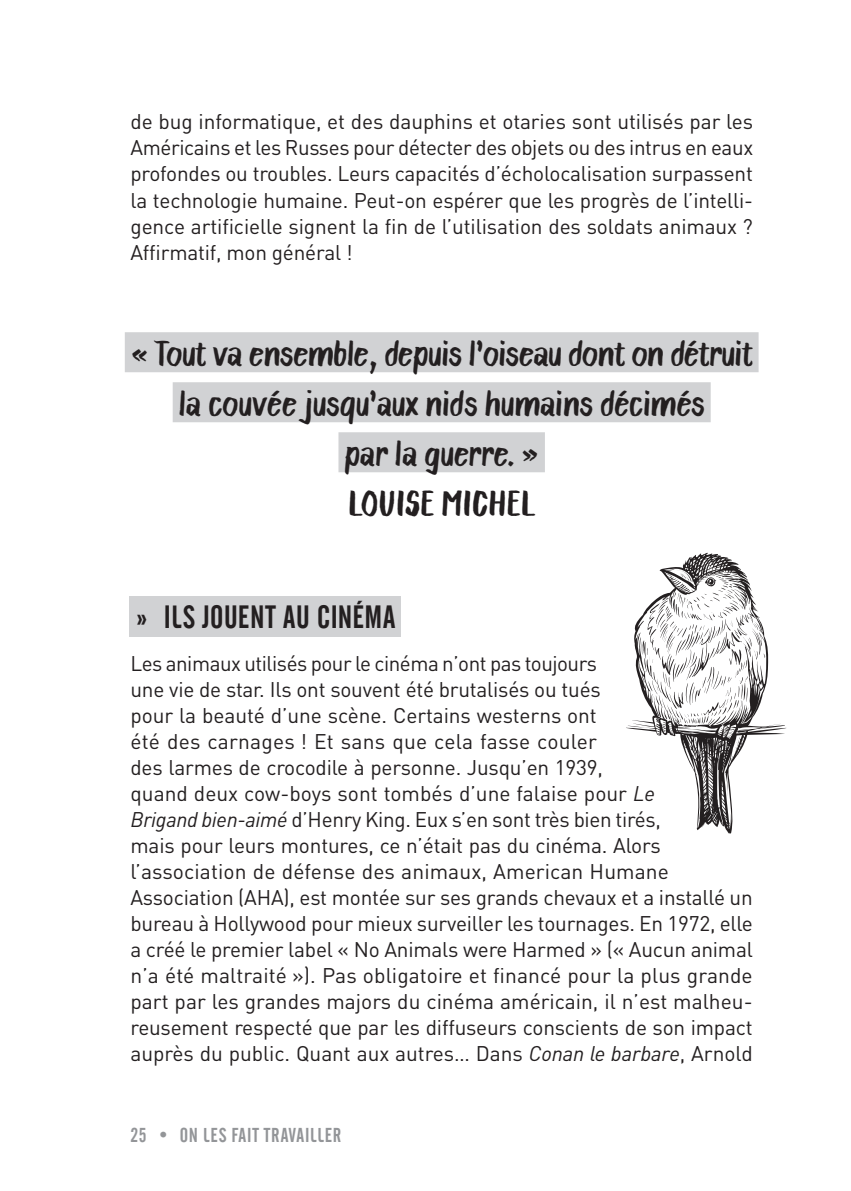
<style>
.page{position:relative;width:851px;height:1191px;background:#fff}
.page>*{position:absolute;margin:0;border:0;box-sizing:border-box;transform-origin:0 0}
.t1{font:32px "Alternate Gothic No 2 BT";letter-spacing:.01em;color:#231f20}
.t2{font:30px/50px "Blaue Brush";letter-spacing:-.01em;color:#231f20;text-align:center}
.t3{font:21px/26px "DINOT";letter-spacing:-.01em;color:#231f20;text-align:justify}
.t4{font:20px "Alternate Gothic No 2 BT";letter-spacing:.035em;color:#939598}
.s1{font-style:italic}
</style>
<div class="page">
<div style="left:125px;top:332px;width:633px;height:40px;background:#d1d2d4"></div>
<div style="left:173px;top:382px;width:537px;height:40px;background:#d1d2d4"></div>
<div style="left:338px;top:432px;width:207px;height:40px;background:#d1d2d4"></div>
<div style="left:130px;top:596px;width:271px;height:40px;background:#d1d2d4"></div>
<svg style="left:626px;top:553px;width:160px;height:280px"></svg>
<svg style="left:641px;top:570px;width:124px;height:158px"></svg>
<p class="t3" style="left:130px;top:108px;width:624px">de bug informatique, et des dauphins et otaries sont utilisés par les Américains et les Russes pour détecter des objets ou des intrus en eaux profondes ou troubles. Leurs capacités d’écholocalisation surpassent la technologie humaine. Peut-on espérer que les progrès de l’intelli&shy;gence artificielle signent la fin de l’utilisation des soldats animaux ?<br>Affirmatif, mon général !</p>
<h2 class="t2" style="left:130px;top:331px;width:623px">« Tout va ensemble, depuis l’oiseau dont on détruit la couvée jusqu’aux nids humains décimés<br>par la guerre. »<br>LOUISE MICHEL</h2>
<h1 class="t1" style="left:136px;top:599px;width:261px">» ILS JOUENT AU CINÉMA</h1>
<p class="t3" style="left:130px;top:649px;width:624px;text-align:left">Les animaux utilisés pour le cinéma n’ont pas toujours<br>une vie de star. Ils ont souvent été brutalisés ou tués<br>pour la beauté d’une scène. Certains westerns ont<br>été des carnages ! Et sans que cela fasse couler<br>des larmes de crocodile à personne. Jusqu’en 1939,<br>quand deux cow-boys sont tombés d’une falaise pour <span class="s1">Le<br>Brigand bien-aimé</span> d’Henry King. Eux s’en sont très bien tirés,<br>mais pour leurs montures, ce n’était pas du cinéma. Alors l’association de défense des animaux, American Humane Association (AHA), est montée sur ses grands chevaux et a installé un bureau à Hollywood pour mieux surveiller les tournages. En 1972, elle a créé le premier label « No Animals were Harmed » (« Aucun animal n’a été maltraité »). Pas obligatoire et financé pour la plus grande part par les grandes majors du cinéma américain, il n’est malheu&shy;reusement respecté que par les diffuseurs conscients de son impact auprès du public. Quant aux autres… Dans <span class="s1">Conan le barbare</span>, Arnold</p>
<p class="t4" style="left:130px;top:1123px;width:212px">25 • ON LES FAIT TRAVAILLER</p>
</div>
